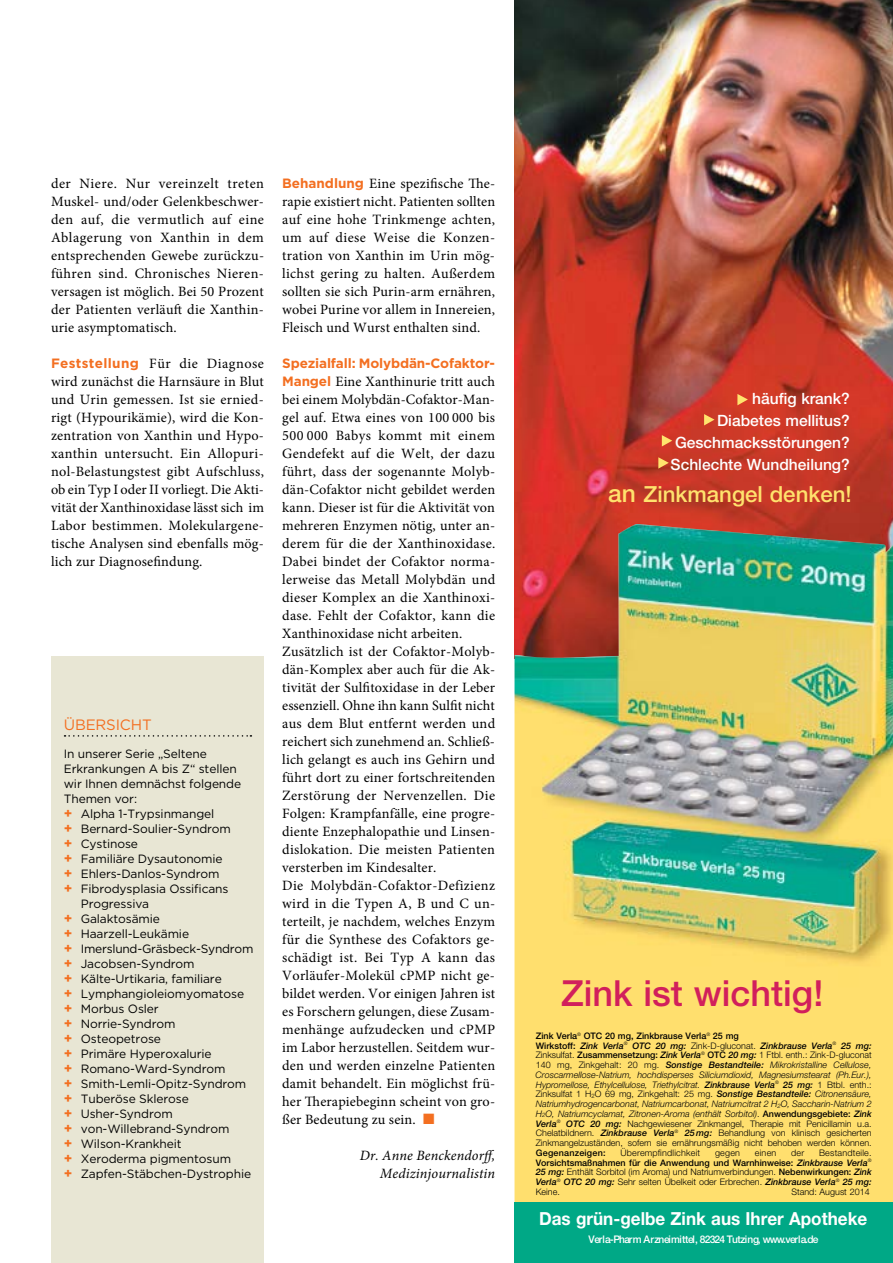
<style>
.page{position:relative;width:893px;height:1263px;background:#fff}
.page>*{position:absolute;margin:0;border:0;box-sizing:border-box;transform-origin:0 0}
.t1{font:500 36px "Helvetica Neue LT Pro";color:#d11f5c}
.t2{font:500 22.2px "Helvetica Neue LT Pro";color:#ffe26d}
.t3{font:700 18px "Helvetica Neue LT Pro";color:#fff;scale:.95 1}
.t4{font:500 15.6px/22px "Helvetica Neue LT Pro";color:#fff;text-align:right}
.t5{font:15px "Gotham";letter-spacing:-.01em;color:#f36f21}
.t6{font:14.25px/18px "Minion Pro";letter-spacing:.015em;color:#000}
.t7{font:italic 14.25px/18px "Minion Pro";letter-spacing:.01em;color:#000;text-align:right}
.t8{font:700 13.5px "Gotham";letter-spacing:-.01em;color:#f36f21}
.t9{font:12px "Gotham";letter-spacing:-.01em;color:#000}
.t10{font:500 10.5px "Helvetica Neue LT Pro";letter-spacing:-.04em;color:#fff}
.t11{font:300 9px/9.8px "Helvetica Neue LT Pro";color:#000}
.t12{font:300 9px "Helvetica Neue LT Pro";letter-spacing:.02em;color:#000}
.t13{font:500 9px "Helvetica Neue LT Pro";letter-spacing:.02em;color:#000}
.s1{font-family:"Gotham";font-weight:700;font-size:13.5px;color:#f36f21}
.s2{font-weight:700;font-size:13.5px;color:#f36f21}
.s3{color:#f36f21}
.s4{font-size:24.45px}
.s5{font-weight:500}
.s6{font-weight:500;font-style:italic}
.s7{font-style:italic}
.s8{font-size:6px}
.s9{font-style:italic;font-size:6px}
</style>
<div class="page">
<img style="left:514px;top:0;width:379px;height:524px">
<img style="left:514px;top:524px;width:379px;height:679px">
<div style="left:514px;top:1203px;width:379px;height:60px;background:#00a886"></div>
<svg style="left:737px;top:394px;width:11px;height:11px"></svg>
<svg style="left:704px;top:414px;width:10px;height:11px"></svg>
<svg style="left:662px;top:435px;width:10px;height:11px"></svg>
<svg style="left:658px;top:457px;width:11px;height:12px"></svg>
<div style="left:51px;top:656px;width:213px;height:607px;background:#e8e6d4"></div>
<svg style="left:65px;top:735px;width:186px;height:2px"></svg>
<p class="t6" style="left:51px;top:175px;width:215px">der Niere. Nur vereinzelt treten<br>Muskel- und/oder Gelenkbeschwer&shy;den auf, die vermutlich auf eine<br>Ablagerung von Xanthin in dem entsprechenden Gewebe zurückzu&shy;führen sind. Chronisches Nieren&shy;versagen ist möglich. Bei 50 Prozent der Patienten verläuft die Xanthin&shy;urie asymptomatisch.</p>
<p class="t6" style="left:51px;top:355px;width:215px;text-align:justify"><span class="s1">Feststellung</span> Für die Diagnose wird zunächst die Harnsäure in Blut und Urin gemessen. Ist sie ernied&shy;rigt (Hypourikämie), wird die Kon&shy;zentration von Xanthin und Hypo&shy;xanthin untersucht. Ein Allopuri&shy;nol-Belastungstest gibt Aufschluss, ob ein Typ I oder II vorliegt. Die Akti&shy;vität der Xanthinoxidase lässt sich im Labor bestimmen. Molekulargene&shy;tische Analysen sind ebenfalls mög&shy;lich zur Diagnosefindung.</p>
<p class="t5" style="left:64px;top:715px;width:90px">ÜBERSICHT</p>
<p class="t9" style="left:64px;top:746px;width:145px">In unserer Serie „Seltene</p>
<p class="t9" style="left:64px;top:761px;width:175px">Erkrankungen A bis Z“ stellen</p>
<p class="t9" style="left:64px;top:776px;width:179px">wir Ihnen demnächst folgende</p>
<p class="t9" style="left:64px;top:791px;width:75px">Themen vor:</p>
<p class="t9" style="left:64px;top:806px;width:152px"><span class="s2">+</span> Alpha 1-Trypsinmangel</p>
<p class="t9" style="left:64px;top:821px;width:169px"><span class="s2">+</span> Bernard-Soulier-Syndrom</p>
<p class="t9" style="left:64px;top:836px;width:76px"><span class="s2">+</span> Cystinose</p>
<p class="t9" style="left:64px;top:851px;width:160px"><span class="s2">+</span> Familiäre Dysautonomie</p>
<p class="t9" style="left:64px;top:866px;width:157px"><span class="s2">+</span> Ehlers-Danlos-Syndrom</p>
<p class="t9" style="left:64px;top:881px;width:166px"><span class="s2">+</span> Fibrodysplasia Ossificans</p>
<p class="t9" style="left:81px;top:896px;width:70px">Progressiva</p>
<p class="t9" style="left:64px;top:911px;width:98px"><span class="s2">+</span> Galaktosämie</p>
<p class="t9" style="left:64px;top:926px;width:127px"><span class="s2">+</span> Haarzell-Leukämie</p>
<p class="t9" style="left:64px;top:941px;width:191px"><span class="s2">+</span> Imerslund-Gräsbeck-Syndrom</p>
<p class="t9" style="left:64px;top:956px;width:132px"><span class="s2">+</span> Jacobsen-Syndrom</p>
<p class="t9" style="left:64px;top:971px;width:159px"><span class="s2">+</span> Kälte-Urtikaria, familiare</p>
<p class="t9" style="left:64px;top:986px;width:182px"><span class="s2">+</span> Lymphangioleiomyomatose</p>
<p class="t9" style="left:64px;top:1001px;width:96px"><span class="s2">+</span> Morbus Osler</p>
<p class="t9" style="left:64px;top:1016px;width:113px"><span class="s2">+</span> Norrie-Syndrom</p>
<p class="t9" style="left:64px;top:1031px;width:99px"><span class="s2">+</span> Osteopetrose</p>
<p class="t9" style="left:64px;top:1046px;width:149px"><span class="s2">+</span> Primäre Hyperoxalurie</p>
<p class="t9" style="left:64px;top:1061px;width:163px"><span class="s2">+</span> Romano-Ward-Syndrom</p>
<p class="t9" style="left:64px;top:1076px;width:184px"><span class="s2">+</span> Smith-Lemli-Opitz-Syndrom</p>
<p class="t9" style="left:64px;top:1091px;width:127px"><span class="s2">+</span> Tuberöse Sklerose</p>
<p class="t9" style="left:64px;top:1106px;width:111px"><span class="s2">+</span> Usher-Syndrom</p>
<p class="t9" style="left:64px;top:1121px;width:167px"><span class="s2">+</span> von-Willebrand-Syndrom</p>
<p class="t9" style="left:64px;top:1136px;width:119px"><span class="s2">+</span> Wilson-Krankheit</p>
<p class="t9" style="left:64px;top:1151px;width:169px"><span class="s2">+</span> Xeroderma pigmentosum</p>
<p class="t9" style="left:64px;top:1166px;width:189px"><span class="s2">+</span> Zapfen-Stäbchen-Dystrophie</p>
<p class="t6" style="left:282px;top:175px;width:214px;text-align:justify"><span class="s1">Behandlung</span> Eine spezifische The&shy;rapie existiert nicht. Patienten sollten auf eine hohe Trinkmenge achten, um auf diese Weise die Konzen&shy;tration von Xanthin im Urin mög&shy;lichst gering zu halten. Außerdem sollten sie sich Purin-arm ernähren, wobei Purine vor allem in Innereien, Fleisch und Wurst enthalten sind.</p>
<p class="t8" style="left:282px;top:354px;width:214px">Spezialfall: Molybdän-Cofaktor-</p>
<p class="t6" style="left:282px;top:373px;width:215px"><span class="s1">Mangel</span> Eine Xanthinurie tritt auch bei einem Molybdän-Cofaktor-Man&shy;gel auf. Etwa eines von 100 000 bis 500 000 Babys kommt mit einem Gendefekt auf die Welt, der dazu führt, dass der sogenannte Molyb&shy;dän-Cofaktor nicht gebildet werden kann. Dieser ist für die Aktivität von mehreren Enzymen nötig, unter an&shy;derem für die der Xanthinoxidase.<br>Dabei bindet der Cofaktor norma&shy;lerweise das Metall Molybdän und dieser Komplex an die Xanthinoxi&shy;dase. Fehlt der Cofaktor, kann die Xanthinoxidase nicht arbeiten.<br>Zusätzlich ist der Cofaktor-Molyb&shy;dän-Komplex aber auch für die Ak&shy;tivität der Sulfitoxidase in der Leber essenziell. Ohne ihn kann Sulfit nicht aus dem Blut entfernt werden und reichert sich zunehmend an. Schließ&shy;lich gelangt es auch ins Gehirn und führt dort zu einer fortschreitenden Zerstörung der Nervenzellen. Die Folgen: Krampfanfälle, eine progre&shy;diente Enzephalopathie und Linsen&shy;dislokation. Die meisten Patienten versterben im Kindesalter.<br>Die Molybdän-Cofaktor-Defizienz wird in die Typen A, B und C un&shy;terteilt, je nachdem, welches Enzym für die Synthese des Cofaktors ge&shy;schädigt ist. Bei Typ A kann das Vorläufer-Molekül cPMP nicht ge&shy;bildet werden. Vor einigen Jahren ist es Forschern gelungen, diese Zusam&shy;menhänge aufzudecken und cPMP im Labor herzustellen. Seitdem wur&shy;den und werden einzelne Patienten damit behandelt. Ein möglichst frü&shy;her Therapiebeginn scheint von gro&shy;ßer Bedeutung zu sein. <span class="s3">■</span></p>
<p class="t7" style="left:360px;top:1147px;width:138px">Dr. Anne Benckendorff,<br>Medizinjournalistin</p>
<p class="t4" style="left:671px;top:387px;width:181px">häufig krank?<br>Diabetes mellitus?<br>Geschmacksstörungen?<br>Schlechte Wundheilung?</p>
<h2 class="t2" style="left:608px;top:481px;width:245px"><span class="s4">an</span> Zinkmangel denken!</h2>
<h1 class="t1" style="left:561px;top:971px;width:264px">Zink ist wichtig!</h1>
<p class="t11" style="left:536px;top:1030px;width:338px"><span class="s5">Zink Verla</span><sup>®</sup> <span class="s5">OTC 20 mg, Zinkbrause Verla</span><sup>®</sup> <span class="s5">25 mg<br>Wirkstoff:</span> <span class="s6">Zink Verla</span><sup>®</sup> <span class="s6">OTC 20 mg:</span> Zink-D-gluconat. <span class="s6">Zinkbrause Verla</span><sup>®</sup> <span class="s6">25 mg:<br></span>Zinksulfat. <span class="s5">Zusammensetzung:</span> <span class="s6">Zink Verla</span><sup>®</sup> <span class="s5">OTC</span> <span class="s6">20 mg:</span> 1 Ftbl. enth.: Zink-D-gluconat 140 mg, Zinkgehalt: 20 mg. <span class="s6">Sonstige Bestandteile:</span> <span class="s7">Mikrokristalline Cellulose, Croscarmellose-Natrium, hochdisperses Siliciumdioxid, Magnesiumstearat (Ph.Eur.), Hypromellose, Ethylcellulose, Triethylcitrat.</span> <span class="s6">Zinkbrause Verla</span><sup>®</sup> <span class="s6">25 mg:</span> 1 Btbl. enth.:<br>Zinksulfat 1 H<span class="s8">2</span>O 69 mg, Zinkgehalt: 25 mg. <span class="s6">Sonstige Bestandteile:</span> <span class="s7">Citronensäure, Natriumhydrogencarbonat, Natriumcarbonat, Natriumcitrat 2 H</span><span class="s9">2</span><span class="s7">O, Saccharin-Natrium 2<br>H</span><span class="s9">2</span><span class="s7">O, Natriumcyclamat, Zitronen-Aroma (enthält Sorbitol)</span>. <span class="s5">Anwendungsgebiete:</span> <span class="s6">Zink Verla</span><sup>®</sup> <span class="s6">OTC 20 mg:</span> Nachgewiesener Zinkmangel, Therapie mit Penicillamin u.a.<br>Chelatbildnern. <span class="s6">Zinkbrause Verla</span><sup>®</sup> <span class="s6">25 mg:</span> Behandlung von klinisch gesicherten Zinkmangelzuständen, sofern sie ernährungsmäßig nicht behoben werden können.</p>
<p class="t13" style="left:536px;top:1147px;width:71px">Gegenanzeigen:</p>
<p class="t12" style="left:620px;top:1147px;width:81px">Überempfindlichkeit</p>
<p class="t11" style="left:715px;top:1147px;width:26px">gegen</p>
<p class="t11" style="left:755px;top:1147px;width:23px">einen</p>
<p class="t11" style="left:791px;top:1147px;width:15px">der</p>
<p class="t11" style="left:536px;top:1147px;width:338px;text-align:justify;text-indent:283px">Bestandteile.<br><span class="s5">Vorsichtsmaßnahmen für die Anwendung und Warnhinweise:</span> <span class="s6">Zinkbrause Verla</span><sup>® </sup><span class="s6">25 mg:</span> Enthält Sorbitol (im Aroma) und Natriumverbindungen. <span class="s5">Nebenwirkungen:</span> <span class="s6">Zink Verla</span><sup>®</sup> <span class="s6">OTC 20 mg:</span> Sehr selten Übelkeit oder Erbrechen. <span class="s6">Zinkbrause Verla</span><sup>®</sup> <span class="s6">25 mg:<br></span>Keine.</p>
<p class="t11" style="left:791px;top:1186px;width:80px">Stand: August 2014</p>
<p class="t3" style="left:539px;top:1207px;width:347px">Das grün-gelbe Zink aus Ihrer Apotheke</p>
<p class="t10" style="left:588px;top:1232px;width:232px">Verla-Pharm Arzneimittel, 82324 Tutzing, www.verla.de</p>
</div>
